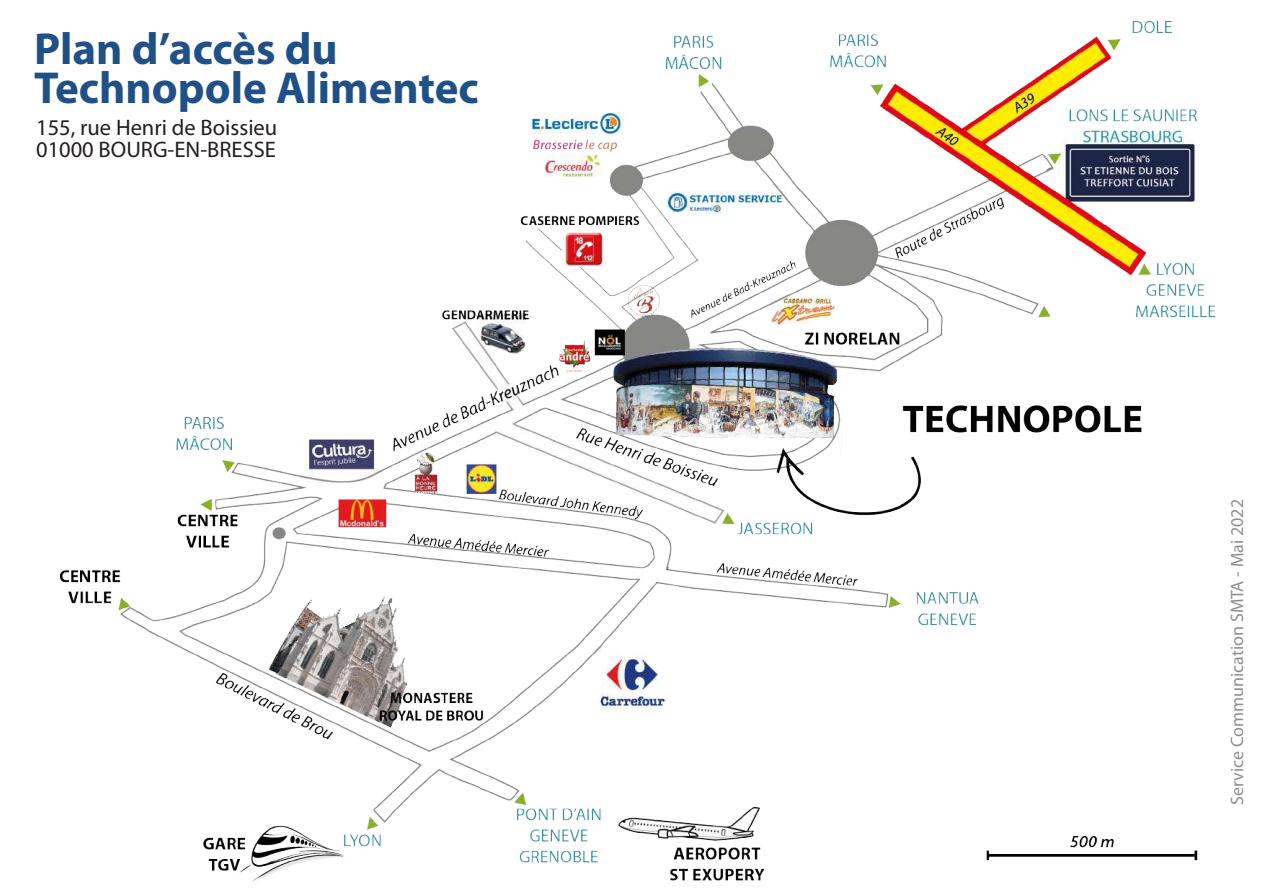
<style>
.page{position:relative;width:1263px;height:893px;background:#fff}
.page>*{position:absolute;margin:0;border:0;box-sizing:border-box;transform-origin:0 0}
.t1{font:700 45px/39px "Myriad Pro";color:#1f5088}
.t2{font:22.5px/22.5px "Myriad Pro";color:#231f20}
.t3{font:18px "Myriad Pro";color:#231f20}
</style>
<div class="page">
<img style="left:60px;top:21px;width:1155px;height:861px">
<h1 class="t1" style="left:34px;top:27px;width:446px">Plan d’accès du<br>Technopole Alimentec</h1>
<p class="t2" style="left:36px;top:115px;width:243px">155, rue Henri de Boissieu<br>01000 BOURG-EN-BRESSE</p>
<p class="t3" style="left:1226px;top:805px;width:307px;rotate:-90deg">Service Communication SMTA - Mai 2022</p>
</div>
